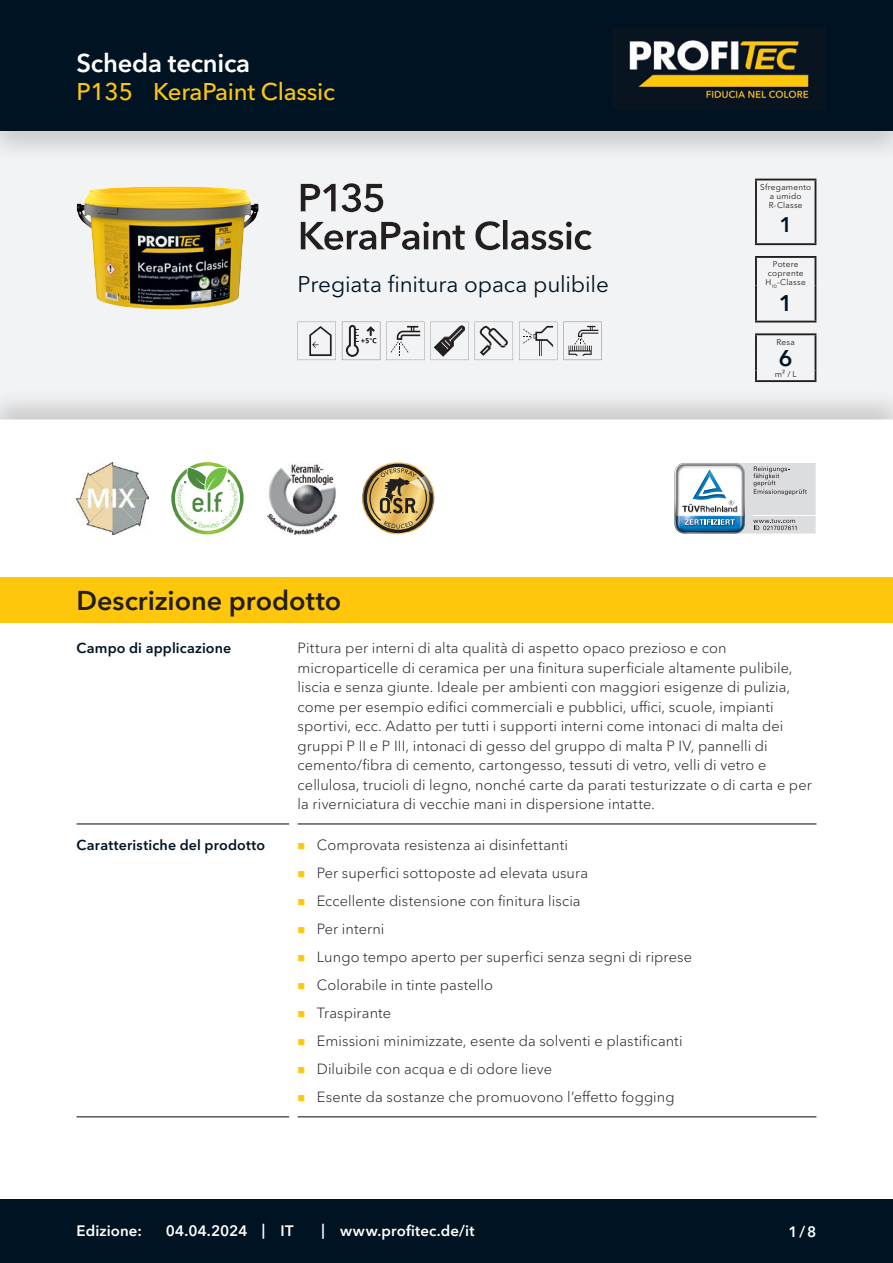
<style>
.page{position:relative;width:893px;height:1263px;background:#fff}
.page>*{position:absolute;margin:0;border:0;box-sizing:border-box;transform-origin:0 0}
.CB_AF_Kapitel_Ueberschrift{font:600 27px "Avenir Next Cyr";color:#231f20}
.CB_AF_Kopf_TM{font:600 25.5px "Avenir Next Cyr";letter-spacing:-.01em;color:#fff}
.CB_AF_Kopf_Produktname_klein{font:500 24px "Avenir Next Cyr";letter-spacing:-.01em;color:#fec70c}
.t1{font:22.5px "Avenir Next Cyr";letter-spacing:-.01em;color:#001322}
.CB_AF_Piktos_NAK-DVM-ERG_bold{font:600 22.5px "Avenir Next Cyr";color:#001322}
.CB_AF_Piktos_NAK-DVM-ERG_bold-2{font:600 21px "Avenir Next Cyr";color:#001322}
.CB_AF_Fuss_Stand_linksb{font:600 15px "Avenir Next Cyr";letter-spacing:.01em;color:#fff}
.CB_AF_Text_Standard{font:300 14.7px/19.5px "Avenir Next Cyr";letter-spacing:.005em;color:#231f20}
.CB_AF_Abschnitt_Ueberschrift{font:600 14.25px "Avenir Next Cyr";letter-spacing:.01em;color:#001322}
.CB_AF_Piktos_NAK-DVM-ERG{font:8.25px/9px "Avenir Next Cyr";letter-spacing:.025em;color:#231f20;text-align:center}
</style>
<div class="page">
<div style="left:0;top:0;width:893px;height:131px;background:#001322"></div>
<div style="left:0;top:1199px;width:893px;height:64px;background:#001322"></div>
<hr style="left:77px;top:823px;width:212px;height:1px;background:#231f20">
<hr style="left:298px;top:823px;width:518px;height:1px;background:#231f20">
<hr style="left:77px;top:1116px;width:212px;height:1px;background:#231f20">
<hr style="left:298px;top:1116px;width:518px;height:1px;background:#231f20">
<div style="left:0;top:577px;width:893px;height:46px;background:#fec70c"></div>
<div style="left:0;top:105px;width:893px;height:320px;background:#231f20;opacity:.2"></div>
<img style="left:77px;top:462px;width:72px;height:72px">
<img style="left:171px;top:462px;width:73px;height:72px">
<svg style="left:177px;top:467px;width:61px;height:61px"></svg>
<img style="left:267px;top:462px;width:71px;height:72px">
<svg style="left:363px;top:463px;width:70px;height:70px"></svg>
<svg style="left:674px;top:463px;width:142px;height:71px"></svg>
<img style="left:612px;top:40px;width:213px;height:70px">
<hr style="left:755px;top:333px;width:61px;height:2px;background:#231f20">
<svg style="left:755px;top:335px;width:2px;height:10px"></svg>
<hr style="left:755px;top:345px;width:2px;height:25px;background:#231f20">
<svg style="left:755px;top:370px;width:2px;height:10px"></svg>
<svg style="left:815px;top:335px;width:1px;height:45px"></svg>
<hr style="left:755px;top:380px;width:61px;height:2px;background:#231f20">
<hr style="left:755px;top:180px;width:2px;height:28px;background:#231f20">
<hr style="left:755px;top:179px;width:61px;height:1px;background:#231f20">
<svg style="left:815px;top:180px;width:1px;height:28px"></svg>
<hr style="left:755px;top:208px;width:2px;height:35px;background:#231f20">
<hr style="left:815px;top:208px;width:1px;height:35px;background:#231f20">
<hr style="left:755px;top:243px;width:61px;height:2px;background:#231f20">
<hr style="left:755px;top:258px;width:2px;height:27px;background:#231f20">
<hr style="left:755px;top:256px;width:61px;height:2px;background:#231f20">
<svg style="left:815px;top:258px;width:1px;height:27px"></svg>
<hr style="left:755px;top:285px;width:2px;height:36px;background:#231f20">
<hr style="left:815px;top:285px;width:1px;height:36px;background:#231f20">
<hr style="left:755px;top:321px;width:61px;height:1px;background:#231f20">
<p class="CB_AF_Kopf_TM" style="left:77px;top:47px;width:175px">Scheda tecnica</p>
<p class="CB_AF_Kopf_Produktname_klein" style="left:77px;top:78px;width:58px">P135</p>
<p class="CB_AF_Kopf_Produktname_klein" style="left:153px;top:78px;width:184px">KeraPaint Classic</p>
<h3 class="t1" style="left:298px;top:271px;width:313px">Pregiata finitura opaca pulibile</h3>
<p class="CB_AF_Piktos_NAK-DVM-ERG" style="left:760px;top:183px;width:52px">Sfregamento a umido<br>R-Classe</p>
<p class="CB_AF_Piktos_NAK-DVM-ERG_bold-2" style="left:779px;top:212px;width:14px">1</p>
<p class="CB_AF_Piktos_NAK-DVM-ERG" style="left:766px;top:260px;width:42px">Potere coprente<br>H<sub>10</sub>-Classe</p>
<p class="CB_AF_Piktos_NAK-DVM-ERG_bold" style="left:779px;top:289px;width:15px">1</p>
<p class="CB_AF_Piktos_NAK-DVM-ERG" style="left:776px;top:338px;width:20px">Resa</p>
<p class="CB_AF_Piktos_NAK-DVM-ERG_bold" style="left:779px;top:345px;width:15px">6</p>
<p class="CB_AF_Piktos_NAK-DVM-ERG" style="left:775px;top:369px;width:23px">m² / L</p>
<p class="CB_AF_Kapitel_Ueberschrift" style="left:77px;top:584px;width:266px">Descrizione prodotto</p>
<p class="CB_AF_Abschnitt_Ueberschrift" style="left:77px;top:639px;width:156px">Campo di applicazione</p>
<p class="CB_AF_Text_Standard" style="left:298px;top:638px;width:516px">Pittura per interni di alta qualità di aspetto opaco prezioso e con microparticelle di ceramica per una finitura superficiale altamente pulibile, liscia e senza giunte. Ideale per ambienti con maggiori esigenze di pulizia, come per esempio edifici commerciali e pubblici, uffici, scuole, impianti sportivi, ecc. Adatto per tutti i supporti interni come intonaci di malta dei gruppi P II e P III, intonaci di gesso del gruppo di malta P IV, pannelli di cemento/fibra di cemento, cartongesso, tessuti di vetro, velli di vetro e cellulosa, trucioli di legno, nonché carte da parati testurizzate o di carta e per la riverniciatura di vecchie mani in dispersione intatte.</p>
<p class="CB_AF_Abschnitt_Ueberschrift" style="left:77px;top:836px;width:190px">Caratteristiche del prodotto</p>
<p class="CB_AF_Text_Standard" style="left:317px;top:835px;width:253px">Comprovata resistenza ai disinfettanti</p>
<p class="CB_AF_Text_Standard" style="left:317px;top:863px;width:273px">Per superfici sottoposte ad elevata usura</p>
<p class="CB_AF_Text_Standard" style="left:317px;top:891px;width:265px">Eccellente distensione con finitura liscia</p>
<p class="CB_AF_Text_Standard" style="left:317px;top:919px;width:69px">Per interni</p>
<p class="CB_AF_Text_Standard" style="left:317px;top:947px;width:377px">Lungo tempo aperto per superfici senza segni di riprese</p>
<p class="CB_AF_Text_Standard" style="left:317px;top:975px;width:178px">Colorabile in tinte pastello</p>
<p class="CB_AF_Text_Standard" style="left:317px;top:1003px;width:76px">Traspirante</p>
<p class="CB_AF_Text_Standard" style="left:317px;top:1031px;width:367px">Emissioni minimizzate, esente da solventi e plastificanti</p>
<p class="CB_AF_Text_Standard" style="left:317px;top:1059px;width:237px">Diluibile con acqua e di odore lieve</p>
<p class="CB_AF_Text_Standard" style="left:317px;top:1087px;width:359px">Esente da sostanze che promuovono l’effetto fogging</p>
<p class="CB_AF_Fuss_Stand_linksb" style="left:77px;top:1222px;width:67px">Edizione:</p>
<p class="CB_AF_Fuss_Stand_linksb" style="left:166px;top:1222px;width:83px">04.04.2024</p>
<p class="CB_AF_Fuss_Stand_linksb" style="left:262px;top:1221px;width:5px">|</p>
<p class="CB_AF_Fuss_Stand_linksb" style="left:281px;top:1222px;width:14px">IT</p>
<p class="CB_AF_Fuss_Stand_linksb" style="left:321px;top:1221px;width:5px">|</p>
<p class="CB_AF_Fuss_Stand_linksb" style="left:340px;top:1222px;width:136px">www.profitec.de/it</p>
<p class="CB_AF_Fuss_Stand_linksb" style="left:788px;top:1222px;width:29px">1/8</p>
</div>
